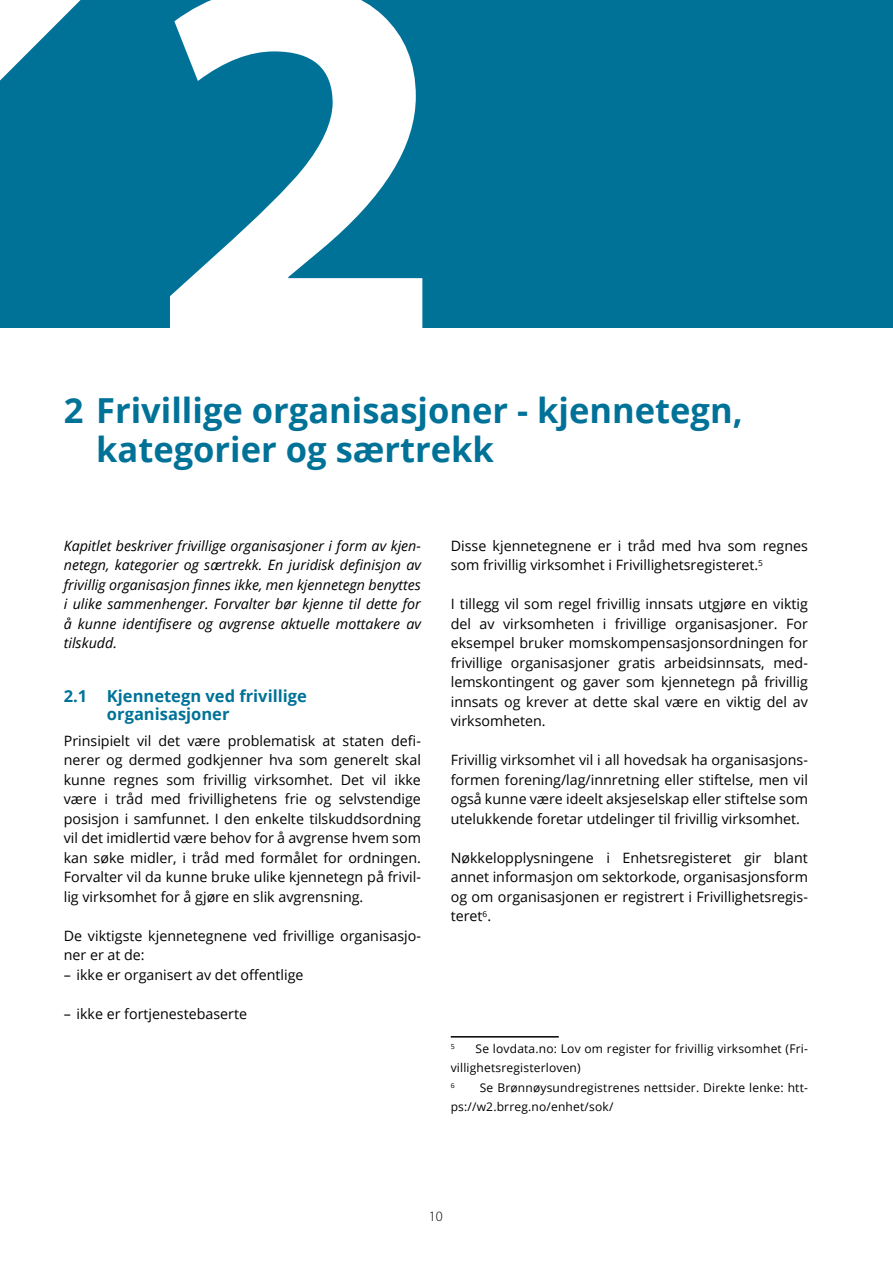
<style>
.page{position:relative;width:893px;height:1263px;background:#fff}
.page>*{position:absolute;margin:0;border:0;box-sizing:border-box;transform-origin:0 0}
.t1{font:700 547.5px "Dep Myriad";color:#fff}
.t2{font:700 34.5px/39px "Open Sans";color:#007298}
.t3{font:700 16.5px/18px "Open Sans";color:#007298}
.Normal--start{font:14.25px/19.5px "Open Sans";color:#000;text-align:justify}
.t4{font:italic 14.25px/19.5px "Open Sans";color:#000;text-align:justify}
.t5{font:300 14.25px "Myriad Pro";color:#000}
.Fotnotetekst{font:12px/19.5px "Open Sans";letter-spacing:.015em;color:#000}
.Fotnotetekst-2{font:7.05px "Open Sans";color:#000}
</style>
<div class="page">
<hr style="left:451px;top:1036px;width:108px;height:1px;background:#000">
<div style="left:0;top:0;width:893px;height:327px;background:#007298"></div>
<svg style="left:0;top:0;width:81px;height:81px"></svg>
<p class="t1" style="left:147px;top:-119px;width:305px">2</p>
<p class="t2" style="left:96px;top:390px;width:648px;text-indent:-32px">2 Frivillige organisasjoner - kjennetegn, kategorier og særtrekk</p>
<p class="t4" style="left:64px;top:536px;width:359px">Kapitlet beskriver frivillige organisasjoner i form av kjen&shy;netegn, kategorier og særtrekk. En juridisk definisjon av frivillig organisasjon finnes ikke, men kjennetegn benyttes i ulike sammenhenger. Forvalter bør kjenne til dette for å kunne identifisere og avgrense aktuelle mottakere av tilskudd.</p>
<p class="t3" style="left:107px;top:687px;width:201px;text-indent:-43px">2.1 Kjennetegn ved frivillige organisasjoner</p>
<p class="Normal--start" style="left:64px;top:731px;width:359px">Prinsipielt vil det være problematisk at staten defi&shy;nerer og dermed godkjenner hva som generelt skal kunne regnes som frivillig virksomhet. Det vil ikke være i tråd med frivillighetens frie og selvstendige posisjon i samfunnet. I den enkelte tilskuddsordning vil det imidlertid være behov for å avgrense hvem som kan søke midler, i tråd med formålet for ordningen.<br>Forvalter vil da kunne bruke ulike kjennetegn på frivil&shy;lig virksomhet for å gjøre en slik avgrensning.</p>
<p class="Normal--start" style="left:64px;top:925px;width:359px">De viktigste kjennetegnene ved frivillige organisasjo&shy;ner er at de:</p>
<p class="Normal--start" style="left:64px;top:965px;width:241px">– ikke er organisert av det offentlige</p>
<p class="Normal--start" style="left:64px;top:1004px;width:185px">– ikke er fortjenestebaserte</p>
<p class="Normal--start" style="left:451px;top:536px;width:359px">Disse kjennetegnene er i tråd med hva som regnes som frivillig virksomhet i Frivillighetsregisteret.<sup>5</sup></p>
<p class="Normal--start" style="left:451px;top:594px;width:359px">I tillegg vil som regel frivillig innsats utgjøre en viktig del av virksomheten i frivillige organisasjoner. For eksempel bruker momskompensasjonsordningen for frivillige organisasjoner gratis arbeidsinnsats, med&shy;lemskontingent og gaver som kjennetegn på frivillig innsats og krever at dette skal være en viktig del av virksomheten.</p>
<p class="Normal--start" style="left:451px;top:750px;width:359px">Frivillig virksomhet vil i all hovedsak ha organisasjons&shy;formen forening/lag/innretning eller stiftelse, men vil også kunne være ideelt aksjeselskap eller stiftelse som utelukkende foretar utdelinger til frivillig virksomhet.</p>
<p class="Normal--start" style="left:451px;top:847px;width:359px">Nøkkelopplysningene i Enhetsregisteret gir blant annet informasjon om sektorkode, organisasjonsform og om organisasjonen er registrert i Frivillighetsregis&shy;teret<sup>6</sup>.</p>
<p class="Fotnotetekst" style="left:451px;top:1038px;width:359px;text-indent:25px">Se lovdata.no: Lov om register for frivillig virksomhet (Fri&shy;villighetsregisterloven)</p>
<p class="Fotnotetekst-2" style="left:451px;top:1080px;width:6px">6</p>
<p class="Fotnotetekst-2" style="left:451px;top:1041px;width:6px">5</p>
<p class="Fotnotetekst" style="left:451px;top:1077px;width:359px;text-indent:29px">Se Brønnøysundregistrenes nettsider. Direkte lenke: htt&shy;ps://w2.brreg.no/enhet/sok/</p>
<p class="t5" style="left:429px;top:1208px;width:15px">10</p>
</div>
